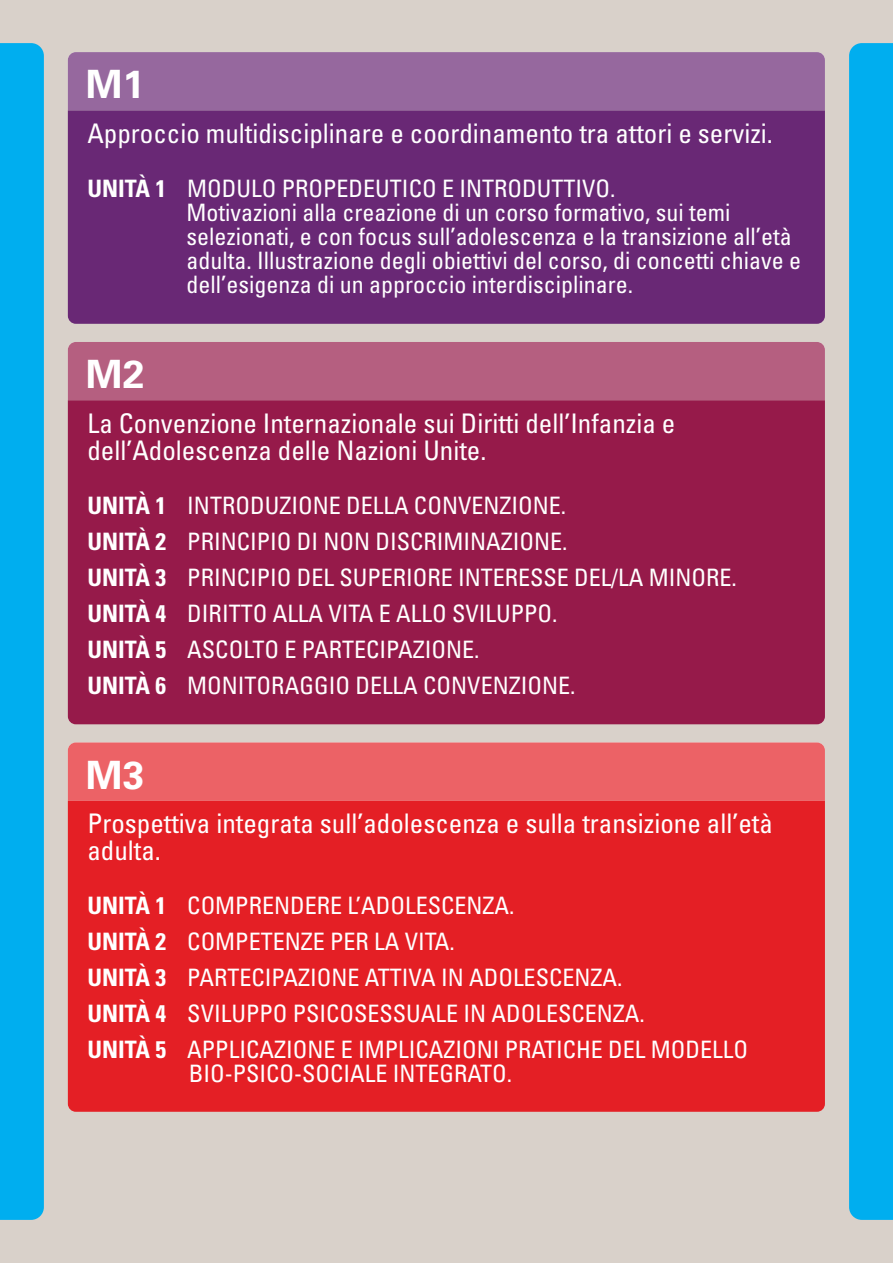
<style>
.page{position:relative;width:893px;height:1263px;background:#d9d1ca}
.page>*{position:absolute;margin:0;border:0;box-sizing:border-box;transform-origin:0 0}
.t1{font:700 39px "Univers LT Std";color:#fff}
.t2{font:condensed 27px/27px "Univers LT Std";color:#fff}
.t3{font:condensed 24px/36px "Univers LT Std";color:#fff}
.s1{font-weight:700}
</style>
<div class="page">
<div style="left:0;top:43px;width:44px;height:1177px;background:#00aeef"></div>
<svg style="left:849px;top:43px;width:44px;height:1177px;background:#02aeee"></svg>
<div style="left:68px;top:52px;width:757px;height:58px;background:#96689e"></div>
<div style="left:68px;top:110px;width:757px;height:214px;background:#692875"></div>
<div style="left:68px;top:342px;width:757px;height:58px;background:#b55f80"></div>
<div style="left:68px;top:400px;width:757px;height:324px;background:#961a4a"></div>
<div style="left:68px;top:742px;width:757px;height:59px;background:#ec6266"></div>
<div style="left:68px;top:801px;width:757px;height:311px;background:#e41f25"></div>
<h1 class="t1" style="left:86px;top:62px;width:60px">M1</h1>
<p class="t2" style="left:87px;top:119px;width:687px">Approccio multidisciplinare e coordinamento tra attori e servizi.</p>
<p class="t3" style="left:186px;top:176px;width:616px;line-height:24px;text-indent:-99px"><span class="s1">UNITÀ 1</span> MODULO PROPEDEUTICO E INTRODUTTIVO.<br>Motivazioni alla creazione di un corso formativo, sui temi selezionati, e con focus sull’adolescenza e la transizione all’età adulta. Illustrazione degli obiettivi del corso, di concetti chiave e dell’esigenza di un approccio interdisciplinare.</p>
<h1 class="t1" style="left:86px;top:352px;width:60px">M2</h1>
<p class="t2" style="left:87px;top:409px;width:589px">La Convenzione Internazionale sui Diritti dell’Infanzia e dell’Adolescenza delle Nazioni Unite.</p>
<p class="t3" style="left:87px;top:487px;width:651px"><span class="s1">UNITÀ 1</span> INTRODUZIONE DELLA CONVENZIONE.<br><span class="s1">UNITÀ 2</span> PRINCIPIO DI NON DISCRIMINAZIONE.<br><span class="s1">UNITÀ 3</span> PRINCIPIO DEL SUPERIORE INTERESSE DEL/LA MINORE.<br><span class="s1">UNITÀ 4</span> DIRITTO ALLA VITA E ALLO SVILUPPO.<br><span class="s1">UNITÀ 5</span> ASCOLTO E PARTECIPAZIONE.<br><span class="s1">UNITÀ 6</span> MONITORAGGIO DELLA CONVENZIONE.</p>
<h1 class="t1" style="left:86px;top:752px;width:60px">M3</h1>
<p class="t2" style="left:87px;top:810px;width:687px">Prospettiva integrata sull’adolescenza e sulla transizione all’età adulta.</p>
<p class="t3" style="left:87px;top:887px;width:662px"><span class="s1">UNITÀ 1</span> COMPRENDERE L’ADOLESCENZA.<br><span class="s1">UNITÀ 2</span> COMPETENZE PER LA VITA.<br><span class="s1">UNITÀ 3</span> PARTECIPAZIONE ATTIVA IN ADOLESCENZA.<br><span class="s1">UNITÀ 4</span> SVILUPPO PSICOSESSUALE IN ADOLESCENZA.<br><span class="s1">UNITÀ 5</span> APPLICAZIONE E IMPLICAZIONI PRATICHE DEL MODELLO</p>
<p class="t3" style="left:189px;top:1055px;width:325px">BIO-PSICO-SOCIALE INTEGRATO.</p>
</div>
